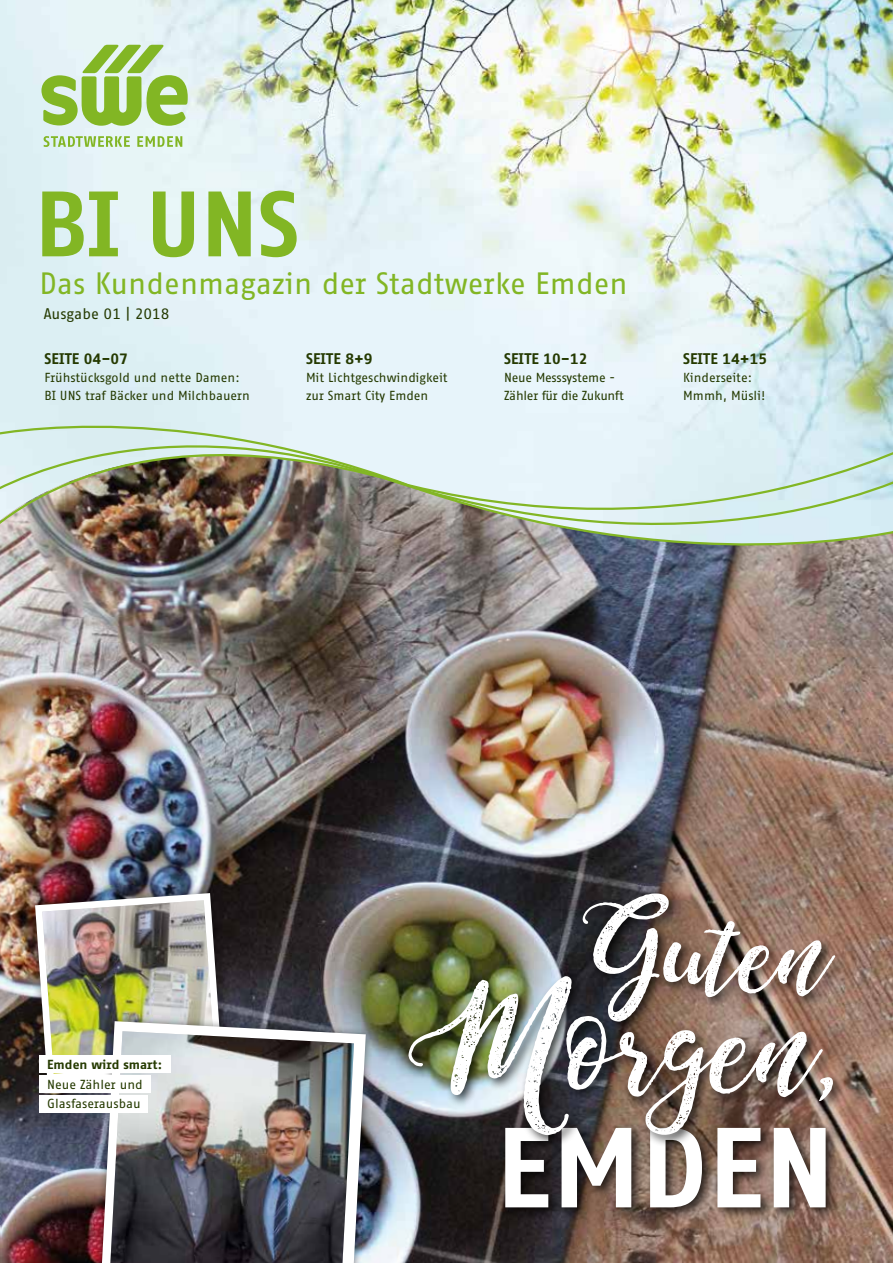
<style>
.page{position:relative;width:893px;height:1263px;background:#fff}
.page>*{position:absolute;margin:0;border:0;box-sizing:border-box;transform-origin:0 0}
.t1{font:700 110.4px "Fago Correspondence Sans OT";letter-spacing:.01em;color:#fff}
.t2{font:700 90px "Fago Correspondence Sans OT";color:#82b624}
.t3{font:30px "Fago Correspondence Sans OT";color:#82b624}
.t4{font:700 15px "Fago Correspondence Sans OT";color:#253a01}
.t5{font:15px "Fago Correspondence Sans OT";color:#253a01}
.t6{font:12.75px/18px "Fago Correspondence Sans OT";color:#253a01}
.t7{font:12.75px/18px "Fago Correspondence Sans OT";letter-spacing:-.02em;color:#253a01}
.t8{font:700 12.75px "Fago Correspondence Sans OT";color:#253a01}
</style>
<div class="page">
<img style="left:0;top:0;width:893px;height:378px">
<img style="left:0;top:588px;width:893px;height:675px">
<svg style="left:41px;top:45px;width:147px;height:81px;background:#b2d38b"></svg>
<svg style="left:44px;top:136px;width:86px;height:11px"></svg>
<svg style="left:137px;top:136px;width:53px;height:17px"></svg>
<div style="left:578px;top:889px;width:270px;height:145px;background:#000;opacity:.75"></div>
<svg style="left:583px;top:893px;width:252px;height:79px"></svg>
<div style="left:501px;top:1123px;width:338px;height:98px;background:#000;opacity:.75"></div>
<img style="left:0;top:390px;width:893px;height:195px">
<div style="left:26px;top:884px;width:206px;height:206px;background:#000;opacity:.43"></div>
<img style="left:35px;top:893px;width:187px;height:188px">
<img style="left:42px;top:900px;width:173px;height:174px">
<div style="left:94px;top:1014px;width:279px;height:249px;background:#000;opacity:.43"></div>
<img style="left:102px;top:1021px;width:264px;height:242px">
<img style="left:110px;top:1031px;width:244px;height:232px">
<div style="left:404px;top:972px;width:442px;height:176px;background:#000;opacity:.75"></div>
<img style="left:408px;top:976px;width:425px;height:159px">
<div style="left:39px;top:1056px;width:131px;height:17px;background:#fff"></div>
<div style="left:39px;top:1075px;width:111px;height:17px;background:#fff"></div>
<div style="left:39px;top:1096px;width:109px;height:17px;background:#fff"></div>
<h2 class="t2" style="left:35px;top:172px;width:266px">BI UNS</h2>
<h3 class="t3" style="left:39px;top:267px;width:590px">Das Kundenmagazin der Stadtwerke Emden</h3>
<p class="t5" style="left:44px;top:305px;width:127px">Ausgabe 01 | 2018</p>
<p class="t4" style="left:45px;top:350px;width:85px">SEITE 04–07</p>
<p class="t6" style="left:45px;top:369px;width:207px">Frühstücksgold und nette Damen:<br>BI UNS traf Bäcker und Milchbauern</p>
<p class="t4" style="left:306px;top:350px;width:68px">SEITE 8+9</p>
<p class="t6" style="left:306px;top:369px;width:143px">Mit Lichtgeschwindigkeit zur Smart City Emden</p>
<p class="t4" style="left:504px;top:350px;width:85px">SEITE 10–12</p>
<p class="t7" style="left:504px;top:369px;width:121px">Neue Messsysteme -<br>Zähler für die Zukunft</p>
<p class="t4" style="left:683px;top:350px;width:85px">SEITE 14+15</p>
<p class="t6" style="left:683px;top:369px;width:84px">Kinderseite:<br>Mmmh, Müsli!</p>
<p class="t8" style="left:47px;top:1057px;width:117px">Emden wird smart:</p>
<p class="t6" style="left:47px;top:1074px;width:97px;line-height:19.5px">Neue Zähler und<br>Glasfaserausbau</p>
<h1 class="t1" style="left:496px;top:1104px;width:339px">EMDEN</h1>
</div>
